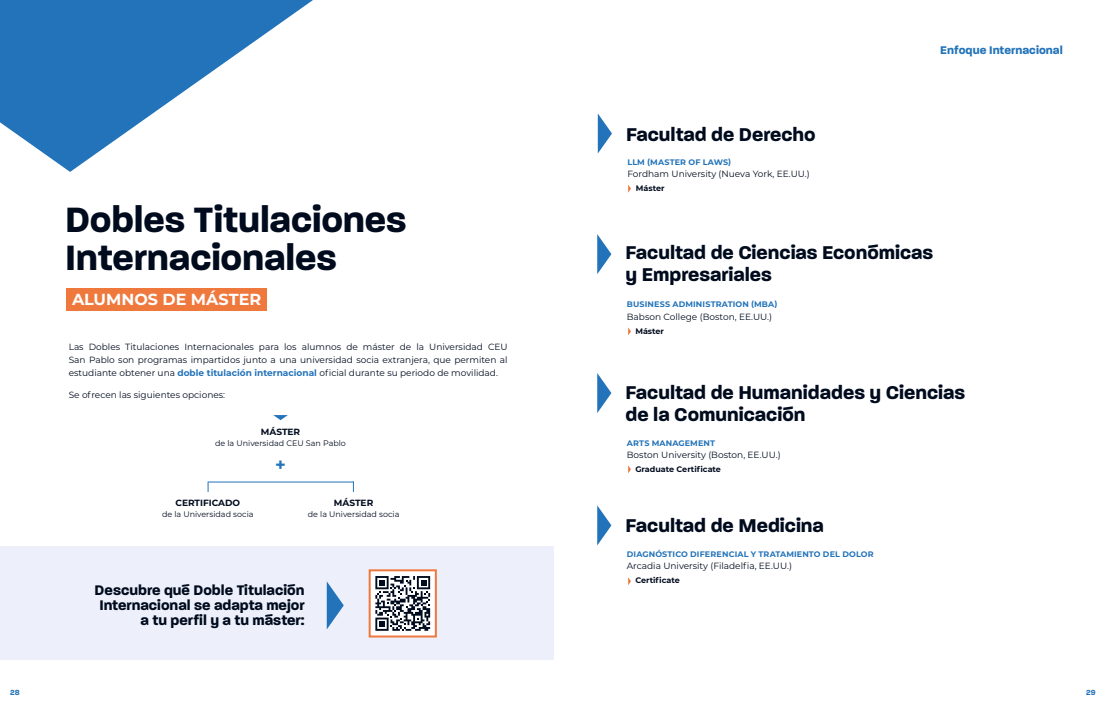
<style>
.page{position:relative;width:1106px;height:709px;background:#fff}
.page>*{position:absolute;margin:0;border:0;box-sizing:border-box;transform-origin:0 0}
.t1{font:700 38px/38px "Paralucent";letter-spacing:-.005em;color:#000b1e}
.t2{font:700 20px/22px "Paralucent";color:#000b1e}
.t3{font:700 18px "Montserrat";color:#2273b9}
.t4{font:700 16px "Montserrat";color:#fff}
.t5{font:700 15px/15px "Paralucent";color:#000b1e;text-align:right}
.t6{font:700 12px "Paralucent";color:#2273b9}
.t7{font:9px/13px "Montserrat";color:#000b1e;text-align:justify}
.t8{font:700 9px "Montserrat";color:#000b1e}
.t9{font:700 8px "Montserrat";letter-spacing:.02em;color:#2273b9}
.t10{font:8px "Montserrat";color:#000b1e}
.t11{font:700 8px "Montserrat";color:#000b1e}
.t12{font:700 8px "Paralucent";color:#2273b9}
.s1{font-weight:700;color:#2273b9}
</style>
<div class="page">
<svg style="left:0;top:0;width:313px;height:172px;fill:#2273b9"></svg>
<div style="left:0;top:546px;width:553px;height:113px;background:#edf0fa"></div>
<div style="left:66px;top:288px;width:200px;height:22px;background:#ef783d"></div>
<svg style="left:598px;top:114px;width:14px;height:39px"></svg>
<svg style="left:628px;top:185px;width:3px;height:8px"></svg>
<svg style="left:597px;top:373px;width:14px;height:40px"></svg>
<svg style="left:628px;top:465px;width:3px;height:8px"></svg>
<svg style="left:597px;top:505px;width:14px;height:40px"></svg>
<svg style="left:628px;top:577px;width:3px;height:8px"></svg>
<svg style="left:597px;top:234px;width:14px;height:40px"></svg>
<svg style="left:628px;top:327px;width:3px;height:8px"></svg>
<svg style="left:327px;top:582px;width:17px;height:47px"></svg>
<svg style="left:273px;top:415px;width:15px;height:5px"></svg>
<hr style="left:208px;top:481px;width:146px;height:1px;background:#2273b9">
<div style="left:369px;top:569px;width:68px;height:68px;background:#fff;border:2px solid #ef783d"></div>
<svg style="left:375px;top:576px;width:55px;height:55px"></svg>
<h1 class="t1" style="left:65px;top:201px;width:343px">Dobles Titulaciones<br>Internacionales</h1>
<h3 class="t4" style="left:72px;top:288px;width:191px">ALUMNOS DE MÁSTER</h3>
<p class="t7" style="left:69px;top:340px;width:440px">Las Dobles Titulaciones Internacionales para los alumnos de máster de la Universidad CEU San Pablo son programas impartidos junto a una universidad socia extranjera, que permiten al estudiante obtener una <span class="s1">doble titulación internacional</span> oficial durante su periodo de movilidad.</p>
<p class="t7" style="left:69px;top:388px;width:158px">Se ofrecen las siguientes opciones:</p>
<p class="t8" style="left:261px;top:425px;width:41px">MÁSTER</p>
<p class="t10" style="left:215px;top:437px;width:132px">de la Universidad CEU San Pablo</p>
<h3 class="t3" style="left:275px;top:451px;width:12px">+</h3>
<p class="t8" style="left:175px;top:496px;width:66px">CERTIFICADO</p>
<p class="t10" style="left:162px;top:509px;width:93px">de la Universidad socia</p>
<p class="t8" style="left:334px;top:496px;width:41px">MÁSTER</p>
<p class="t10" style="left:308px;top:509px;width:93px">de la Universidad socia</p>
<h3 class="t5" style="left:95px;top:582px;width:211px">Descubre qué Doble Titulación<br>Internacional se adapta mejor a tu perfil y a tu máster:</h3>
<h3 class="t6" style="left:940px;top:43px;width:124px">Enfoque Internacional</h3>
<h2 class="t2" style="left:626px;top:124px;width:191px">Facultad de Derecho</h2>
<p class="t9" style="left:627px;top:156px;width:105px">LLM (MASTER OF LAWS)</p>
<p class="t7" style="left:627px;top:167px;width:184px">Fordham University (Nueva York, EE.UU.)</p>
<p class="t11" style="left:636px;top:182px;width:30px">Máster</p>
<h2 class="t2" style="left:625px;top:242px;width:309px">Facultad de Ciencias Económicas y Empresariales</h2>
<p class="t9" style="left:627px;top:298px;width:152px">BUSINESS ADMINISTRATION (MBA)</p>
<p class="t7" style="left:627px;top:310px;width:147px">Babson College (Boston, EE.UU.)</p>
<p class="t11" style="left:635px;top:325px;width:30px">Máster</p>
<h2 class="t2" style="left:625px;top:382px;width:341px">Facultad de Humanidades y Ciencias de la Comunicación</h2>
<p class="t9" style="left:627px;top:437px;width:90px">ARTS MANAGEMENT</p>
<p class="t7" style="left:627px;top:447px;width:155px">Boston University (Boston, EE.UU.)</p>
<p class="t11" style="left:635px;top:463px;width:87px">Graduate Certificate</p>
<h2 class="t2" style="left:625px;top:514px;width:200px">Facultad de Medicina</h2>
<p class="t9" style="left:627px;top:549px;width:248px">DIAGNÓSTICO DIFERENCIAL Y TRATAMIENTO DEL DOLOR</p>
<p class="t7" style="left:627px;top:559px;width:167px">Arcadia University (Filadelfia, EE.UU.)</p>
<p class="t11" style="left:635px;top:575px;width:46px">Certificate</p>
<p class="t12" style="left:10px;top:687px;width:11px">28</p>
<p class="t12" style="left:1086px;top:687px;width:11px">29</p>
</div>
